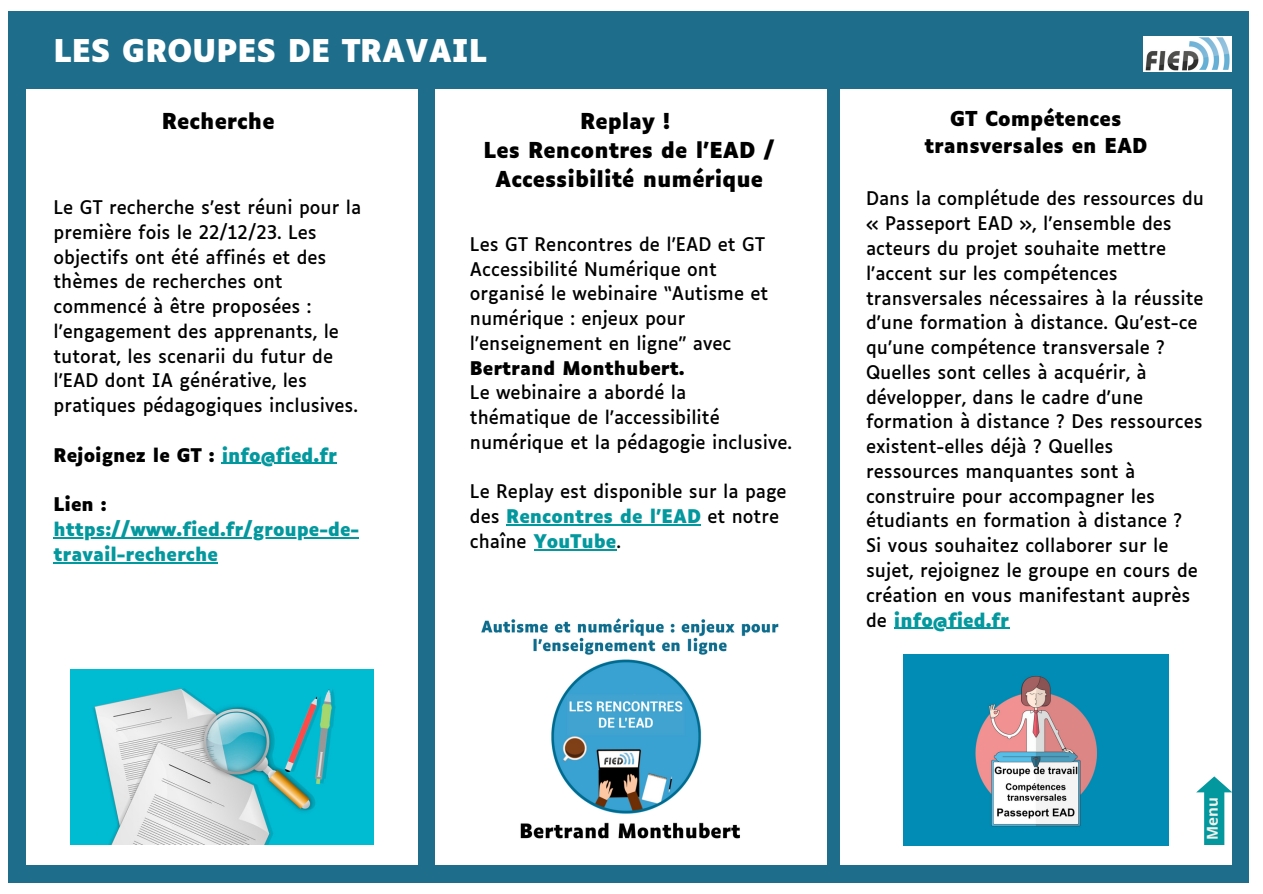
<style>
.page{position:relative;width:1263px;height:894px;background:#fff}
.page>*{position:absolute;margin:0;border:0;box-sizing:border-box;transform-origin:0 0}
.t1{font:700 30px "Luciole";color:#fff}
.t2{font:700 21px "Luciole";color:#000}
.t3{font:700 19.65px/27.3px "Luciole";color:#000;text-align:center}
.t4{font:18px/24.8px "Luciole";color:#000}
.t5{font:700 18px/24.8px "Luciole";color:#03989e}
.t6{font:700 18px "Luciole";color:#000}
.t7{font:700 15px "Open Sans";color:#f2f0ea}
.s1{color:#03989e}
.s2{color:#000}
.s3{font-weight:700}
.s4{font-weight:700;color:#03989e}
</style>
<div class="page">
<div style="left:8px;top:11px;width:1241px;height:871px;background:#1e6d8b"></div>
<img style="left:1143px;top:36px;width:89px;height:35px">
<div style="left:27px;top:89px;width:391px;height:775px;background:#fff"></div>
<div style="left:436px;top:89px;width:391px;height:775px;background:#fff"></div>
<div style="left:840px;top:89px;width:392px;height:775px;background:#fff"></div>
<svg style="left:1196px;top:776px;width:36px;height:69px"></svg>
<img style="left:481px;top:618px;width:298px;height:221px">
<img style="left:904px;top:654px;width:264px;height:191px">
<img style="left:71px;top:669px;width:302px;height:175px">
<hr style="left:222px;top:463px;width:115px;height:1px;background:#03989e">
<hr style="left:54px;top:537px;width:305px;height:1px;background:#03989e">
<hr style="left:54px;top:562px;width:164px;height:1px;background:#03989e">
<hr style="left:506px;top:524px;width:195px;height:1px;background:#03989e">
<hr style="left:534px;top:549px;width:82px;height:1px;background:#03989e">
<hr style="left:894px;top:627px;width:115px;height:1px;background:#03989e">
<p class="t1" style="left:54px;top:38px;width:435px">LES GROUPES DE TRAVAIL</p>
<p class="t2" style="left:162px;top:112px;width:114px">Recherche</p>
<p class="t2" style="left:580px;top:112px;width:91px">Replay !</p>
<p class="t2" style="left:484px;top:141px;width:293px">Les Rencontres de l’EAD /</p>
<p class="t2" style="left:495px;top:170px;width:269px">Accessibilité numérique</p>
<p class="t4" style="left:54px;top:196px;width:309px">Le GT recherche s’est réuni pour la première fois le 22/12/23. Les objectifs ont été affinés et des thèmes de recherches ont commencé à être proposées : l’engagement des apprenants, le tutorat, les scenarii du futur de l’EAD dont IA générative, les pratiques pédagogiques inclusives.</p>
<p class="t6" style="left:54px;top:447px;width:285px">Rejoignez le GT : <span class="s1">info@fied.fr</span></p>
<p class="t5" style="left:54px;top:493px;width:307px"><span class="s2">Lien : </span>https://www.fied.fr/groupe-de&shy;travail-recherche</p>
<p class="t4" style="left:470px;top:233px;width:300px">Les GT Rencontres de l’EAD et GT<br>Accessibilité Numérique ont organisé le webinaire “Autisme et numérique : enjeux pour l'enseignement en ligne” avec<br><span class="s3">Bertrand Monthubert.</span></p>
<p class="t4" style="left:470px;top:382px;width:324px">Le webinaire a abordé la<br>thématique de l'accessibilité numérique et la pédagogie inclusive.</p>
<p class="t4" style="left:470px;top:481px;width:318px">Le Replay est disponible sur la page des <span class="s4">Rencontres de l’EAD</span> et notre chaîne <span class="s4">YouTube</span>.</p>
<p class="t3" style="left:924px;top:106px;width:225px">GT Compétences transversales en EAD</p>
<p class="t4" style="left:866px;top:188px;width:340px">Dans la complétude des ressources du « Passeport EAD », l’ensemble des acteurs du projet souhaite mettre l’accent sur les compétences transversales nécessaires à la réussite d’une formation à distance. Qu’est-ce qu’une compétence transversale ?<br>Quelles sont celles à acquérir, à développer, dans le cadre d’une formation à distance ? Des ressources existent-elles déjà ? Quelles ressources manquantes sont à construire pour accompagner les étudiants en formation à distance ?</p>
<p class="t4" style="left:866px;top:534px;width:333px">Si vous souhaitez collaborer sur le sujet, rejoignez le groupe en cours de création en vous manifestant auprès de <span class="s4">info@fied.fr</span></p>
<p class="t7" style="left:1202px;top:839px;width:44px;rotate:-90deg">Menu</p>
</div>
